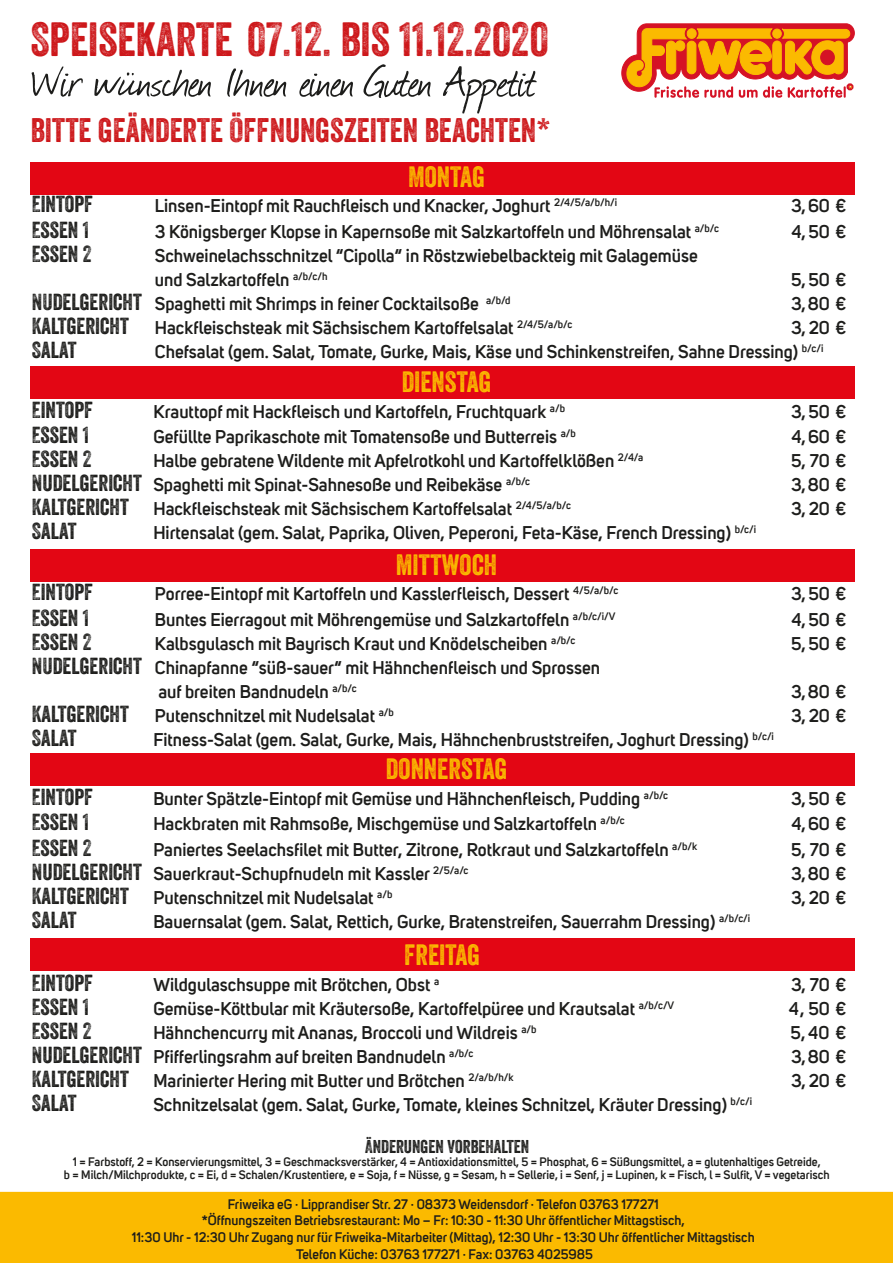
<style>
.page{position:relative;width:893px;height:1263px;background:#fff}
.page>*{position:absolute;margin:0;border:0;box-sizing:border-box;transform-origin:0 0}
.t1{font:51px "Journal";letter-spacing:-.01em;color:#1d1d1b}
.t2{font:46.5px "Veneer Two";color:#cd171a}
.t3{font:33px "Veneer Two";color:#cd171a}
.t4{font:28.5px "Veneer Two";color:#fbba00}
.t5{font:22.5px "Veneer Two";color:#1d1d1b}
.t6{font:600 18px/24px "Uni Sans";color:#1d1d1b}
.t7{font:18px "Veneer Two";color:#1d1d1b}
.t8{font:600 13.5px/16.5px "Uni Sans";color:#1d1d1b;text-align:center}
.t9{font:600 12px/13.5px "Uni Sans";color:#1d1d1b;text-align:center}
.s1{font-family:"Veneer Two";font-weight:400;font-size:22.5px}
</style>
<div class="page">
<div style="left:30px;top:162px;width:825px;height:33px;background:#e30614"></div>
<div style="left:0;top:1192px;width:893px;height:71px;background:#fbba00"></div>
<svg style="left:621px;top:23px;width:234px;height:75px"></svg>
<div style="left:30px;top:366px;width:825px;height:33px;background:#e30614"></div>
<div style="left:30px;top:548px;width:825px;height:33px;background:#e30614"></div>
<div style="left:30px;top:753px;width:825px;height:32px;background:#e30614"></div>
<div style="left:30px;top:938px;width:825px;height:33px;background:#e30614"></div>
<h2 class="t2" style="left:30px;top:11px;width:520px">SPEISEKARTE 07.12. BIS 11.12.2020</h2>
<h1 class="t1" style="left:31px;top:47px;width:507px">Wir wünschen Ihnen einen Guten Appetit</h1>
<h3 class="t3" style="left:31px;top:110px;width:521px">BITTE GEÄNDERTE ÖFFNUNGSZEITEN BEACHTEN*</h3>
<h3 class="t4" style="left:408px;top:159px;width:78px">MONTAG</h3>
<p class="t5" style="left:32px;top:190px;width:63px">EINTOPF</p>
<p class="t6" style="left:155px;top:192px;width:464px">Linsen-Eintopf mit Rauchfleisch und Knacker, Joghurt <sup>2/4/5/a/b/h/i</sup></p>
<p class="t6" style="left:791px;top:192px;width:57px">3,60 €</p>
<p class="t5" style="left:32px;top:216px;width:59px">ESSEN 1</p>
<p class="t6" style="left:155px;top:218px;width:566px">3 Königsberger Klopse in Kapernsoße mit Salzkartoffeln und Möhrensalat <sup>a/b/c</sup></p>
<p class="t6" style="left:792px;top:218px;width:56px">4, 50 €</p>
<p class="t5" style="left:32px;top:240px;width:61px">ESSEN 2</p>
<p class="t6" style="left:155px;top:242px;width:544px">Schweinelachsschnitzel “Cipolla“ in Röstzwiebelbackteig mit Galagemüse und Salzkartoffeln <sup>a/b/c/h</sup></p>
<p class="t6" style="left:791px;top:266px;width:57px">5,50 €</p>
<p class="t6" style="left:32px;top:290px;width:480px"><span class="s1">NUDELGERICHT</span> Spaghetti mit Shrimps in feiner Cocktailsoße <sup>a/b/d</sup></p>
<p class="t6" style="left:791px;top:290px;width:57px">3,80 €</p>
<p class="t6" style="left:32px;top:314px;width:542px"><span class="s1">KALTGERICHT</span> Hackfleischsteak mit Sächsischem Kartoffelsalat <sup>2/4/5/a/b/c</sup></p>
<p class="t6" style="left:791px;top:314px;width:57px">3, 20 €</p>
<p class="t5" style="left:32px;top:336px;width:46px">SALAT</p>
<p class="t6" style="left:155px;top:338px;width:670px">Chefsalat (gem. Salat, Tomate, Gurke, Mais, Käse und Schinkenstreifen, Sahne Dressing) <sup>b/c/i</sup></p>
<h3 class="t4" style="left:402px;top:364px;width:91px">DIENSTAG</h3>
<p class="t5" style="left:32px;top:396px;width:63px">EINTOPF</p>
<p class="t6" style="left:153px;top:398px;width:413px">Krauttopf mit Hackfleisch und Kartoffeln, Fruchtquark <sup>a/b</sup></p>
<p class="t6" style="left:791px;top:398px;width:57px">3, 50 €</p>
<p class="t5" style="left:32px;top:421px;width:59px">ESSEN 1</p>
<p class="t6" style="left:153px;top:423px;width:424px">Gefüllte Paprikaschote mit Tomatensoße und Butterreis <sup>a/b</sup></p>
<p class="t6" style="left:792px;top:423px;width:56px">4,60 €</p>
<p class="t5" style="left:32px;top:445px;width:61px">ESSEN 2</p>
<p class="t6" style="left:153px;top:447px;width:491px">Halbe gebratene Wildente mit Apfelrotkohl und Kartoffelklößen <sup>2/4/a</sup></p>
<p class="t6" style="left:791px;top:447px;width:57px">5,70 €</p>
<p class="t6" style="left:32px;top:471px;width:500px"><span class="s1">NUDELGERICHT</span> Spaghetti mit Spinat-Sahnesoße und Reibekäse <sup>a/b/c</sup></p>
<p class="t6" style="left:791px;top:471px;width:57px">3,80 €</p>
<p class="t6" style="left:32px;top:495px;width:541px"><span class="s1">KALTGERICHT</span> Hackfleischsteak mit Sächsischem Kartoffelsalat <sup>2/4/5/a/b/c</sup></p>
<p class="t6" style="left:791px;top:495px;width:57px">3, 20 €</p>
<p class="t5" style="left:32px;top:517px;width:46px">SALAT</p>
<p class="t6" style="left:153px;top:519px;width:604px">Hirtensalat (gem. Salat, Paprika, Oliven, Peperoni, Feta-Käse, French Dressing) <sup>b/c/i</sup></p>
<h3 class="t4" style="left:396px;top:547px;width:103px">MITTWOCH</h3>
<p class="t5" style="left:32px;top:579px;width:63px">EINTOPF</p>
<p class="t6" style="left:155px;top:581px;width:465px">Porree-Eintopf mit Kartoffeln und Kasslerfleisch, Dessert <sup>4/5/a/b/c</sup></p>
<p class="t6" style="left:791px;top:581px;width:57px">3, 50 €</p>
<p class="t5" style="left:32px;top:604px;width:59px">ESSEN 1</p>
<p class="t6" style="left:155px;top:606px;width:462px">Buntes Eierragout mit Möhrengemüse und Salzkartoffeln <sup>a/b/c/i/V</sup></p>
<p class="t6" style="left:792px;top:606px;width:56px">4, 50 €</p>
<p class="t5" style="left:32px;top:628px;width:61px">ESSEN 2</p>
<p class="t6" style="left:155px;top:630px;width:422px">Kalbsgulasch mit Bayrisch Kraut und Knödelscheiben <sup>a/b/c</sup></p>
<p class="t6" style="left:791px;top:630px;width:57px">5,50 €</p>
<p class="t6" style="left:158px;top:654px;width:443px;text-indent:-127px"><span class="s1">NUDELGERICHT</span> Chinapfanne “süß-sauer“ mit Hähnchenfleisch und Sprossen auf breiten Bandnudeln <sup>a/b/c</sup></p>
<p class="t6" style="left:791px;top:678px;width:57px">3,80 €</p>
<p class="t6" style="left:32px;top:702px;width:363px"><span class="s1">KALTGERICHT</span> Putenschnitzel mit Nudelsalat <sup>a/b</sup></p>
<p class="t6" style="left:791px;top:702px;width:57px">3, 20 €</p>
<p class="t5" style="left:32px;top:724px;width:46px">SALAT</p>
<p class="t6" style="left:153px;top:726px;width:622px">Fitness-Salat (gem. Salat, Gurke, Mais, Hähnchenbruststreifen, Joghurt Dressing) <sup>b/c/i</sup></p>
<h3 class="t4" style="left:386px;top:751px;width:123px">DONNERSTAG</h3>
<p class="t5" style="left:32px;top:783px;width:63px">EINTOPF</p>
<p class="t6" style="left:153px;top:785px;width:516px">Bunter Spätzle-Eintopf mit Gemüse und Hähnchenfleisch, Pudding <sup>a/b/c</sup></p>
<p class="t6" style="left:791px;top:785px;width:57px">3,50 €</p>
<p class="t5" style="left:32px;top:808px;width:59px">ESSEN 1</p>
<p class="t6" style="left:153px;top:810px;width:473px">Hackbraten mit Rahmsoße, Mischgemüse und Salzkartoffeln <sup>a/b/c</sup></p>
<p class="t6" style="left:792px;top:810px;width:56px">4,60 €</p>
<p class="t5" style="left:32px;top:834px;width:61px">ESSEN 2</p>
<p class="t6" style="left:153px;top:836px;width:545px">Paniertes Seelachsfilet mit Butter, Zitrone, Rotkraut und Salzkartoffeln <sup>a/b/k</sup></p>
<p class="t6" style="left:791px;top:836px;width:57px">5,70 €</p>
<p class="t6" style="left:32px;top:860px;width:438px"><span class="s1">NUDELGERICHT</span> Sauerkraut-Schupfnudeln mit Kassler <sup>2/5/a/c</sup></p>
<p class="t6" style="left:791px;top:860px;width:57px">3,80 €</p>
<p class="t6" style="left:32px;top:884px;width:362px"><span class="s1">KALTGERICHT</span> Putenschnitzel mit Nudelsalat <sup>a/b</sup></p>
<p class="t6" style="left:791px;top:884px;width:57px">3, 20 €</p>
<p class="t5" style="left:32px;top:906px;width:46px">SALAT</p>
<p class="t6" style="left:153px;top:908px;width:598px">Bauernsalat (gem. Salat, Rettich, Gurke, Bratenstreifen, Sauerrahm Dressing) <sup>a/b/c/i</sup></p>
<h3 class="t4" style="left:404px;top:937px;width:77px">FREITAG</h3>
<p class="t5" style="left:32px;top:969px;width:63px">EINTOPF</p>
<p class="t6" style="left:153px;top:971px;width:287px">Wildgulaschsuppe mit Brötchen, Obst <sup>a</sup></p>
<p class="t6" style="left:791px;top:971px;width:57px">3, 70 €</p>
<p class="t5" style="left:32px;top:993px;width:59px">ESSEN 1</p>
<p class="t6" style="left:153px;top:995px;width:522px">Gemüse-Köttbular mit Kräutersoße, Kartoffelpüree und Krautsalat <sup>a/b/c/V</sup></p>
<p class="t6" style="left:789px;top:995px;width:59px">4,50 €</p>
<p class="t5" style="left:32px;top:1017px;width:61px">ESSEN 2</p>
<p class="t6" style="left:153px;top:1019px;width:385px">Hähnchencurry mit Ananas, Broccoli und Wildreis <sup>a/b</sup></p>
<p class="t6" style="left:790px;top:1019px;width:57px">5,40 €</p>
<p class="t6" style="left:32px;top:1043px;width:443px"><span class="s1">NUDELGERICHT</span> Pfifferlingsrahm auf breiten Bandnudeln <sup>a/b/c</sup></p>
<p class="t6" style="left:791px;top:1043px;width:57px">3,80 €</p>
<p class="t6" style="left:32px;top:1067px;width:483px"><span class="s1">KALTGERICHT</span> Marinierter Hering mit Butter und Brötchen <sup>2/a/b/h/k</sup></p>
<p class="t6" style="left:791px;top:1067px;width:57px">3, 20 €</p>
<p class="t5" style="left:32px;top:1089px;width:46px">SALAT</p>
<p class="t6" style="left:153px;top:1091px;width:600px">Schnitzelsalat (gem. Salat, Gurke, Tomate, kleines Schnitzel, Kräuter Dressing) <sup>b/c/i</sup></p>
<p class="t7" style="left:365px;top:1135px;width:166px">ÄNDERUNGEN VORBEHALTEN</p>
<p class="t9" style="left:64px;top:1154px;width:767px">1 = Farbstoff, 2 = Konservierungsmittel, 3 = Geschmacksverstärker, 4 = Antioxidationsmittel, 5 = Phosphat, 6 = Süßungsmittel, a = glutenhaltiges Getreide,<br>b = Milch/Milchprodukte, c = Ei, d = Schalen/Krustentiere, e = Soja, f = Nüsse, g = Sesam, h = Sellerie, i = Senf, j = Lupinen, k = Fisch, l = Sulfit, V = vegetarisch</p>
<p class="t8" style="left:132px;top:1195px;width:624px">Friweika eG · Lipprandiser Str. 27 · 08373 Weidensdorf · Telefon 03763 177271<br>*Öffnungszeiten Betriebsrestaurant: Mo – Fr: 10:30 - 11:30 Uhr öffentlicher Mittagstisch,<br>11:30 Uhr - 12:30 Uhr Zugang nur für Friweika-Mitarbeiter (Mittag), 12:30 Uhr - 13:30 Uhr öffentlicher Mittagstisch Telefon Küche: 03763 177271 · Fax: 03763 4025985</p>
</div>
